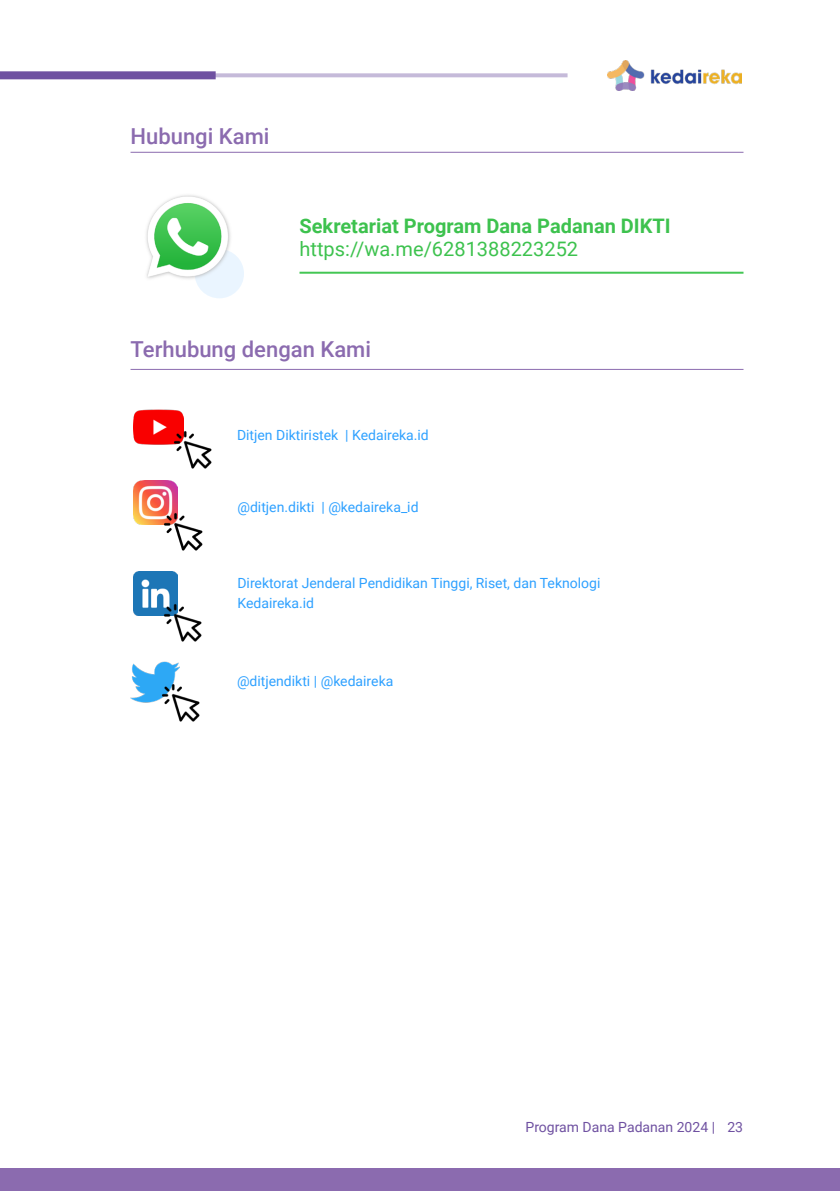
<style>
.page{position:relative;width:840px;height:1191px;background:#fff}
.page>*{position:absolute;margin:0;border:0;box-sizing:border-box;transform-origin:0 0}
.Heading_3{font:500 22px "Roboto";color:#8b6baf}
.capt_3{font:700 20px "Roboto";color:#3dc24e}
.capt_3-2{font:20px "Roboto";color:#3dc24e}
.capt_3-3{font:14px "Roboto";color:#2ea1ff}
.t1{font:14px "Roboto";color:#6f51a1}
</style>
<div class="page">
<div style="left:194px;top:249px;width:50px;height:49px;background:#eaf5ff;border-radius:50%"></div>
<img style="left:130px;top:661px;width:49px;height:42px">
<img style="left:161px;top:683px;width:39px;height:39px">
<img style="left:133px;top:571px;width:44px;height:44px">
<img style="left:163px;top:603px;width:39px;height:39px">
<img style="left:133px;top:480px;width:44px;height:44px">
<img style="left:164px;top:512px;width:39px;height:39px">
<img style="left:133px;top:409px;width:50px;height:36px">
<img style="left:173px;top:431px;width:39px;height:38px">
<img style="left:146px;top:195px;width:85px;height:87px">
<hr style="left:299px;top:272px;width:444px;height:2px;background:#43c654">
<hr style="left:130px;top:152px;width:613px;height:1px;background:#8b6baf">
<hr style="left:130px;top:369px;width:613px;height:1px;background:#8b6baf">
<img style="left:607px;top:60px;width:134px;height:30px">
<svg style="left:215px;top:73px;width:352px;height:4px"></svg>
<div style="left:0;top:71px;width:215px;height:8px;background:#6f51a1"></div>
<div style="left:0;top:1168px;width:839px;height:23px;background:#8b6baf"></div>
<p class="Heading_3" style="left:130px;top:121px;width:140px">Hubungi Kami</p>
<p class="capt_3" style="left:299px;top:212px;width:372px">Sekretariat Program Dana Padanan DIKTI</p>
<p class="capt_3-2" style="left:299px;top:235px;width:280px">https://wa.me/6281388223252</p>
<p class="Heading_3" style="left:130px;top:333px;width:242px">Terhubung dengan Kami</p>
<p class="capt_3-3" style="left:237px;top:425px;width:193px">Ditjen Diktiristek | Kedaireka.id</p>
<p class="capt_3-3" style="left:237px;top:497px;width:182px">@ditjen.dikti | @kedaireka_id</p>
<p class="capt_3-3" style="left:237px;top:573px;width:364px">Direktorat Jenderal Pendidikan Tinggi, Riset, dan Teknologi</p>
<p class="capt_3-3" style="left:237px;top:593px;width:78px">Kedaireka.id</p>
<p class="capt_3-3" style="left:237px;top:671px;width:158px">@ditjendikti | @kedaireka</p>
<p class="t1" style="left:525px;top:1117px;width:219px">Program Dana Padanan 2024 | 23</p>
</div>
